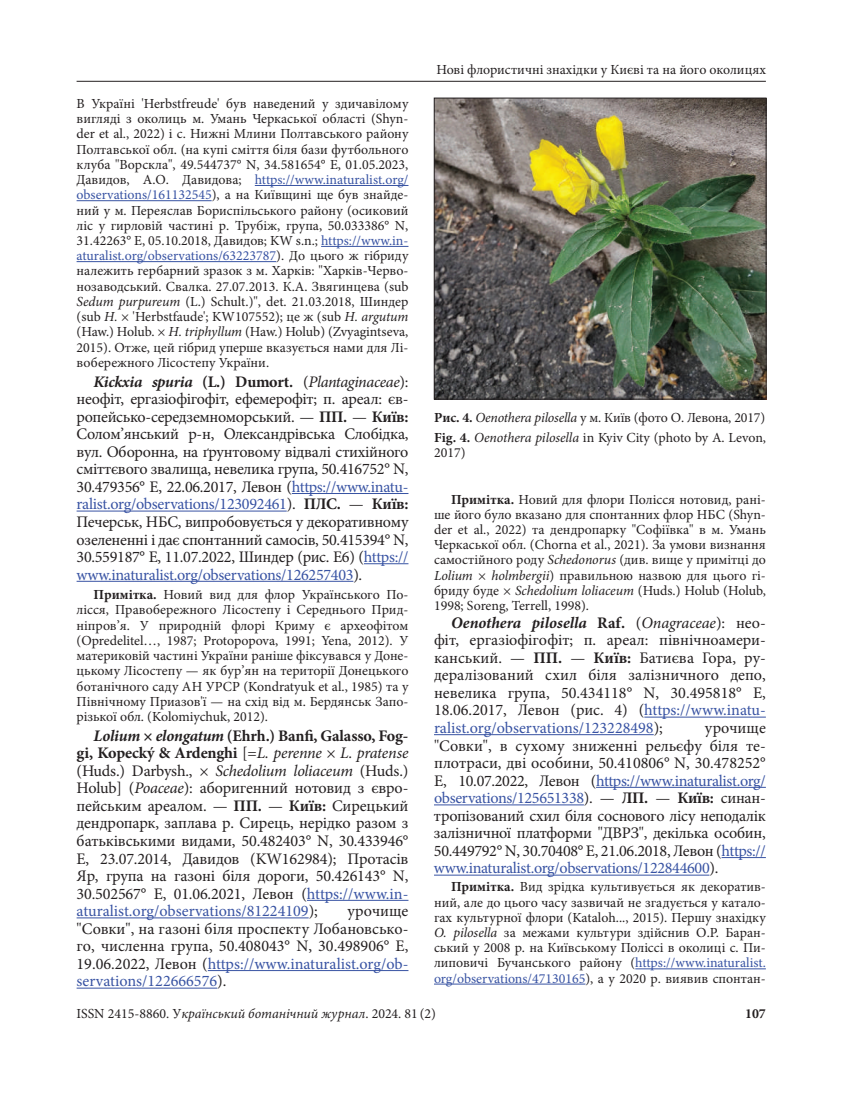
<style>
.page{position:relative;width:851px;height:1106px;background:#fff}
.page>*{position:absolute;margin:0;border:0;box-sizing:border-box;transform-origin:0 0}
.t1{font:16.2px/17.5px "Minion Pro";letter-spacing:-.01em;color:#231f20;text-align:justify}
.t2{font:13.8px/15.1px "Minion Pro";color:#231f20;text-align:justify}
.t3{font:700 13.8px "Minion Pro";color:#231f20}
.s1{color:#3853a3}
.s2{font-style:italic}
.s3{font-weight:700;font-style:italic}
.s4{font-weight:700}
</style>
<div class="page">
<hr style="left:77px;top:81px;width:688px;height:1px;background:#231f20">
<hr style="left:255px;top:185px;width:153px;height:1px;background:#3853a3">
<hr style="left:77px;top:200px;width:135px;height:1px;background:#3853a3">
<hr style="left:321px;top:246px;width:87px;height:1px;background:#3853a3">
<hr style="left:77px;top:261px;width:199px;height:1px;background:#3853a3">
<hr style="left:292px;top:493px;width:116px;height:1px;background:#3853a3">
<hr style="left:77px;top:510px;width:210px;height:1px;background:#3853a3">
<hr style="left:364px;top:563px;width:44px;height:1px;background:#3853a3">
<hr style="left:77px;top:581px;width:276px;height:1px;background:#3853a3">
<hr style="left:307px;top:900px;width:101px;height:1px;background:#3853a3">
<hr style="left:77px;top:917px;width:231px;height:1px;background:#3853a3">
<hr style="left:208px;top:970px;width:200px;height:1px;background:#3853a3">
<hr style="left:77px;top:987px;width:140px;height:1px;background:#3853a3">
<hr style="left:644px;top:716px;width:121px;height:1px;background:#3853a3">
<hr style="left:434px;top:734px;width:219px;height:1px;background:#3853a3">
<hr style="left:596px;top:787px;width:169px;height:1px;background:#3853a3">
<hr style="left:434px;top:804px;width:149px;height:1px;background:#3853a3">
<hr style="left:721px;top:857px;width:44px;height:1px;background:#3853a3">
<hr style="left:434px;top:874px;width:275px;height:1px;background:#3853a3">
<hr style="left:635px;top:968px;width:130px;height:1px;background:#3853a3">
<hr style="left:434px;top:983px;width:151px;height:1px;background:#3853a3">
<img style="left:436px;top:100px;width:328px;height:297px">
<div style="left:434px;top:98px;width:332px;height:301px;border:1px solid #231f20"></div>
<p class="t2" style="left:77px;top:96px;width:333px">В Україні 'Herbstfreude' був наведений у здичавілому вигляді з околиць м. Умань Черкаської області (Shyn&shy;der et al., 2022) і с. Нижні Млини Полтавського району Полтавської обл. (на купі сміття біля бази футбольного клуба "Ворскла", 49.544737° N, 34.581654° E, 01.05.2023, Давидов, А.О. Давидова; <span class="s1">https://www.inaturalist.org/ observations/161132545</span>), а на Київщині ще був знайде&shy;ний у м. Переяслав Бориспільського району (осиковий ліс у гирловій частині р. Трубіж, група, 50.033386° N, 31.42263° E, 05.10.2018, Давидов; KW s.n.; <span class="s1">https://www.in&shy;aturalist.org/observations/63223787</span>). До цього ж гібриду належить гербарний зразок з м. Харків: "Харків-Черво&shy;нозаводський. Свалка. 27.07.2013. К.А. Звягинцева (sub <span class="s2">Sedum purpureum</span> (L.) Schult.)", det. 21.03.2018, Шиндер (sub <span class="s2">H.</span> × 'Herbstfaude'; KW107552); це ж (sub <span class="s2">H. argutum </span>(Haw.) Holub. × <span class="s2">H. triphyllum</span> (Haw.) Holub) (Zvyagintseva, 2015). Отже, цей гібрид уперше вказується нами для Лі&shy;вобережного Лісостепу України.</p>
<p class="t1" style="left:77px;top:373px;width:333px;text-indent:17px"><span class="s3">Kickxia spuria</span> <span class="s4">(L.) Dumort.</span> (<span class="s2">Plantaginaceae</span>): неофіт, ергазіофігофіт, ефемерофіт; п. ареал: єв&shy;ропейсько-середземноморський. — <span class="s4">ПП.</span> — <span class="s4">Київ:<br></span>Солом’янський р-н, Олександрівська Слобідка, вул. Оборонна, на ґрунтовому відвалі стихійного сміттєвого звалища, невелика група, 50.416752° N, 30.479356° E, 22.06.2017, Левон (<span class="s1">https://www.inatu&shy;ralist.org/observations/123092461</span>). <span class="s4">ПЛС.</span> — <span class="s4">Київ:<br></span>Печерськ, НБС, випробовується у декоративному озелененні і дає спонтанний самосів, 50.415394° N, 30.559187° E, 11.07.2022, Шиндер (рис. E6) (<span class="s1">https:// www.inaturalist.org/observations/126257403</span>).</p>
<p class="t2" style="left:77px;top:587px;width:333px;text-indent:17px"><span class="s4">Примітка.</span> Новий вид для флор Українського По&shy;лісся, Правобережного Лісостепу і Середнього Прид&shy;ніпров’я. У природній флорі Криму є археофітом (Opredelitel…, 1987; Protopopova, 1991; Yena, 2012). У материковій частині України раніше фіксувався у Доне&shy;цькому Лісостепу — як бур’ян на території Донецького ботанічного саду АН УРСР (Kondratyuk et al., 1985) та у Північному Приазов'ї — на схід від м. Бердянськ Запо&shy;різької обл. (Kolomiychuk, 2012).</p>
<p class="t1" style="left:77px;top:727px;width:333px;text-indent:17px"><span class="s3">Lolium × elongatum</span> <span class="s4">(Ehrh.) Banfi, Galasso, Fog&shy;gi, Kopecký &amp; Ardenghi</span> [=<span class="s2">L. perenne</span> × <span class="s2">L. pratense </span>(Huds.) Darbysh., × <span class="s2">Schedolium loliaceum</span> (Huds.)<br>Holub] (<span class="s2">Poaceae</span>): аборигенний нотовид з євро&shy;пейським ареалом. — <span class="s4">ПП.</span> — <span class="s4">Київ:</span> Сирецький дендропарк, заплава р. Сирець, нерідко разом з батьківськими видами, 50.482403° N, 30.433946° E, 23.07.2014, Давидов (KW162984); Протасів Яр, група на газоні біля дороги, 50.426143° N, 30.502567° E, 01.06.2021, Левон (<span class="s1">https://www.in&shy;aturalist.org/observations/81224109</span>);</p>
<p class="t1" style="left:77px;top:902px;width:333px;text-indent:271px">урочище "Совки", на газоні біля проспекту Лобановсько&shy;го, численна група, 50.408043° N, 30.498906° E, 19.06.2022, Левон (<span class="s1">https://www.inaturalist.org/ob&shy;servations/122666576</span>).</p>
<p class="t2" style="left:436px;top:62px;width:331px">Нові флористичні знахідки у Києві та на його околицях</p>
<p class="t2" style="left:434px;top:408px;width:333px;line-height:19.5px"><span class="s4">Рис. 4.</span> <span class="s2">Oenothera pilosella</span> у м. Київ (фото О. Левона, 2017)<br><span class="s4">Fig. 4.</span> <span class="s2">Oenothera pilosella</span> in Kyiv City (photo by A. Levon,</p>
<p class="t2" style="left:434px;top:445px;width:33px">2017)</p>
<p class="t2" style="left:434px;top:491px;width:333px;text-indent:17px"><span class="s4">Примітка.</span> Новий для флори Полісся нотовид, рані&shy;ше його було вказано для спонтанних флор НБС (Shyn&shy;der et al., 2022) та дендропарку "Софіївка" в м. Умань Черкаської обл. (Chorna et al., 2021). За умови визнання самостійного роду <span class="s2">Schedonorus</span> (див. вище у примітці до <span class="s2">Lolium</span> × <span class="s2">holmbergii</span>) правильною назвою для цього гі&shy;бриду буде × <span class="s2">Schedolium loliaceum</span> (Huds.) Holub (Holub, 1998; Soreng, Terrell, 1998).</p>
<p class="t1" style="left:434px;top:614px;width:333px;text-indent:17px"><span class="s3">Oenothera pilosella</span> <span class="s4">Raf.</span> (<span class="s2">Onagraceae</span>): нео&shy;фіт, ергазіофігофіт; п. ареал: північноамери&shy;канський. — <span class="s4">ПП.</span> — <span class="s4">Київ:</span> Батиєва Гора, ру&shy;дералізований схил біля залізничного депо, невелика група, 50.434118° N, 30.495818° E, 18.06.2017, Левон (рис. 4) (<span class="s1">https://www.inatu&shy;ralist.org/observations/123228498</span>);</p>
<p class="t1" style="left:434px;top:719px;width:333px;text-indent:271px">урочище "Совки", в сухому зниженні рельєфу біля те&shy;плотраси, дві особини, 50.410806° N, 30.478252° E, 10.07.2022, Левон (<span class="s1">https://www.inaturalist.org/ observations/125651338</span>). — <span class="s4">ЛП.</span> — <span class="s4">Київ:</span> синан&shy;тропізований схил біля соснового лісу неподалік залізничної платформи "ДВРЗ", декілька особин, 50.449792° N, 30.70408° E, 21.06.2018, Левон (<span class="s1">https:// www.inaturalist.org/observations/122844600</span>).</p>
<p class="t2" style="left:434px;top:879px;width:333px;text-indent:17px"><span class="s4">Примітка.</span> Вид зрідка культивується як декоратив&shy;ний, але до цього часу зазвичай не згадується у катало&shy;гах культурної флори (Kataloh..., 2015). Першу знахідку <span class="s2">O. pilosella</span> за межами культури здійснив О.Р. Баран&shy;ський у 2008 р. на Київському Поліссі в околиці с. Пи&shy;липовичі Бучанського району (<span class="s1">https://www.inaturalist. org/observations/47130165</span>), а у 2020 р. виявив спонтан-</p>
<p class="t2" style="left:77px;top:1006px;width:361px">ISSN 2415-8860. У<span class="s2">країнський ботанічний журнал</span>. 2024. 81 (2)</p>
<p class="t3" style="left:745px;top:1004px;width:22px">107</p>
</div>
